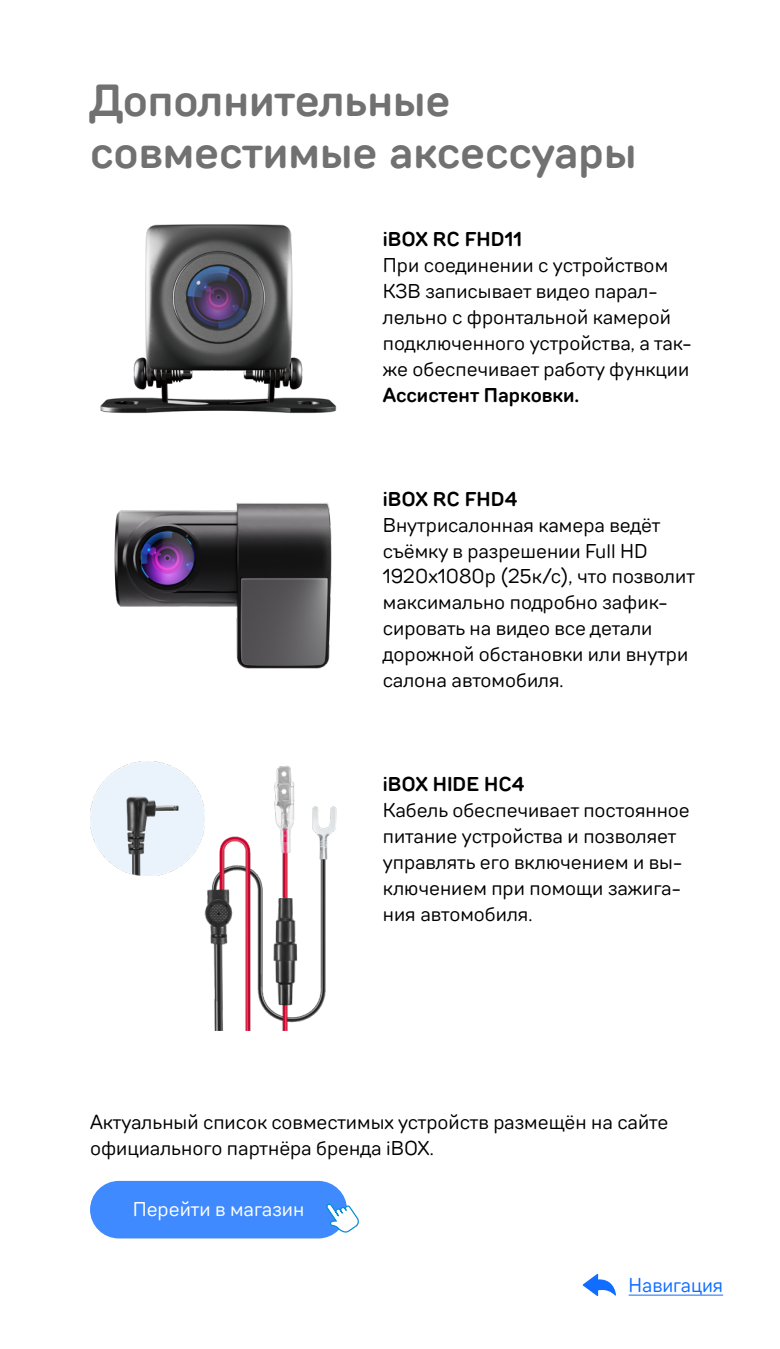
<style>
.page{position:relative;width:780px;height:1349px;background:#fff}
.page>*{position:absolute;margin:0;border:0;box-sizing:border-box;transform-origin:0 0}
.t1{font:45px/52px "TT Rounds Neue Dm Bd";color:#727171}
.t2{font:20px/26px "TT Rounds Neue";color:#000}
.t3{font:20px "TT Rounds Neue Dm Bd";color:#000}
.t4{font:20px "TT Rounds Neue";color:#fff}
.t5{font:20px "TT Rounds Neue";color:#106dff}
</style>
<div class="page">
<img style="left:100px;top:224px;width:237px;height:190px">
<img style="left:114px;top:502px;width:218px;height:167px">
<img style="left:204px;top:765px;width:133px;height:265px">
<img style="left:90px;top:761px;width:114px;height:115px">
<div style="left:90px;top:1181px;width:257px;height:57px;background:#408aff;border-radius:29px"></div>
<svg style="left:326px;top:1203px;width:33px;height:29px"></svg>
<h1 class="t1" style="left:90px;top:74px;width:548px">Дополнительные совместимые аксессуары</h1>
<p class="t3" style="left:383px;top:226px;width:141px">iBOX RC FHD11</p>
<p class="t2" style="left:383px;top:252px;width:310px">При соединении с устройством<br>КЗВ записывает видео парал&shy;лельно с фронтальной камерой подключенного устройства, а так&shy;же обеспечивает работу функции</p>
<p class="t3" style="left:383px;top:381px;width:198px">Ассистент Парковки.</p>
<p class="t3" style="left:383px;top:485px;width:136px">iBOX RC FHD4</p>
<p class="t2" style="left:383px;top:511px;width:313px">Внутрисалонная камера ведёт съёмку в разрешении Full HD<br>1920x1080p (25к/с), что позволит максимально подробно зафик&shy;сировать на видео все детали дорожной обстановки или внутри салона автомобиля.</p>
<p class="t3" style="left:383px;top:771px;width:143px">iBOX HIDE HC4</p>
<p class="t2" style="left:383px;top:797px;width:308px">Кабель обеспечивает постоянное питание устройства и позволяет управлять его включением и вы&shy;ключением при помощи зажига&shy;ния автомобиля.</p>
<p class="t2" style="left:90px;top:1108px;width:580px">Актуальный список совместимых устройств размещён на сайте официального партнёра бренда iBOX.</p>
<p class="t4" style="left:133px;top:1196px;width:173px">Перейти в магазин</p>
<p class="t5" style="left:628px;top:1272px;width:96px">Навигация</p>
</div>
